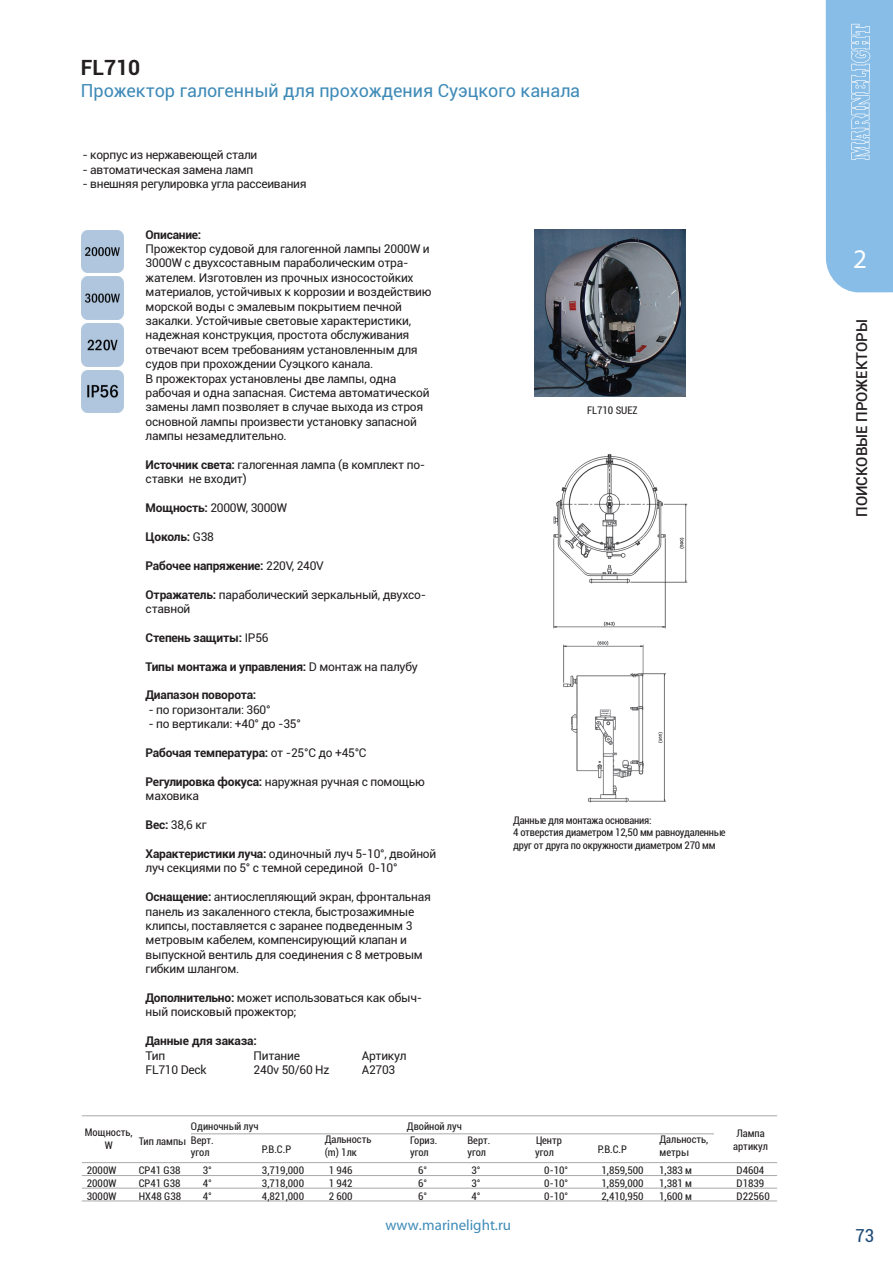
<style>
.page{position:relative;width:893px;height:1263px;background:#fff}
.page>*{position:absolute;margin:0;border:0;box-sizing:border-box;transform-origin:0 0}
.t1{font:27px "Myriad Pro";color:#fff}
.t2{font:700 21px "Roboto";color:#231f20}
.t3{font:18px "Roboto";color:#3f8bb8}
.t4{font:condensed 18px "Roboto";color:#204c77}
.t5{font:500 15px "Roboto";color:#231f20}
.t6{font:15px "Myriad Pro";color:#3f8bb8}
.t7{font:12px/14.4px "Roboto";letter-spacing:-.02em;color:#231f20}
.t8{font:700 12px "Roboto";letter-spacing:-.02em;color:#231f20}
.t9{font:condensed 10.5px/12.6px "Roboto";color:#231f20;text-align:justify}
.t10{font:condensed 10.5px/12.6px "Roboto";letter-spacing:-.02em;color:#231f20}
.s1{font-weight:700}
.s2{font-weight:400}
</style>
<div class="page">
<svg style="left:826px;top:0;width:67px;height:292px;background:#8cbfe7"></svg>
<hr style="left:82px;top:1175px;width:695px;height:1px;background:#a8a9ad">
<hr style="left:82px;top:1162px;width:695px;height:1px;background:#a8a9ad">
<hr style="left:191px;top:1133px;width:523px;height:1px;background:#a8a9ad">
<hr style="left:82px;top:1115px;width:695px;height:1px;background:#a8a9ad">
<hr style="left:82px;top:1188px;width:695px;height:1px;background:#a8a9ad">
<hr style="left:82px;top:1200px;width:695px;height:1px;background:#a8a9ad">
<img style="left:535px;top:230px;width:150px;height:166px">
<img style="left:553px;top:454px;width:135px;height:175px">
<img style="left:563px;top:641px;width:104px;height:162px">
<img style="left:81px;top:230px;width:43px;height:43px">
<img style="left:81px;top:277px;width:43px;height:42px">
<img style="left:81px;top:324px;width:43px;height:42px">
<img style="left:81px;top:370px;width:43px;height:43px">
<h2 class="t2" style="left:81px;top:53px;width:61px">FL710</h2>
<h3 class="t3" style="left:81px;top:78px;width:501px">прожектор галогенный для прохождения Суэцкого канала</h3>
<p class="t7" style="left:83px;top:147px;width:176px">- корпус из нержавеющей стали</p>
<p class="t7" style="left:83px;top:162px;width:172px">- автоматическая замена ламп</p>
<p class="t7" style="left:83px;top:176px;width:226px">- внешняя регулировка угла рассеивания</p>
<p class="t8" style="left:146px;top:226px;width:57px">Описание:</p>
<p class="t7" style="left:146px;top:241px;width:287px">П рожектор судовой для галогенной лампы 2000W и 3000W с двухсоставным параболическим отра&shy;жателем. Изготовлен из прочных износостойких материалов, устойчивых к коррозии и воздействию морской воды с эмалевым покрытием печной закалки. Устойчивые световые характеристики, надежная конструкция, простота обслуживания отвечают всем требованиям установленным для судов при прохождении Суэцкого канала.<br>В прожекторах установлены две лампы, одна рабочая и одна запасная. Система автоматической замены ламп позволяет в случае выхода из строя основной лампы произвести установку запасной лампы незамедлительно.</p>
<p class="t7" style="left:146px;top:457px;width:281px"><span class="s1">Источник света:</span> галогенная лампа (в комплект по&shy;ставки не входит)</p>
<p class="t7" style="left:146px;top:500px;width:143px"><span class="s1">Мощность:</span> 2000W, 3000W</p>
<p class="t8" style="left:146px;top:528px;width:70px">Цоколь: <span class="s2">G38</span></p>
<p class="t8" style="left:146px;top:557px;width:180px">Рабочее напряжение: <span class="s2">220V, 240V</span></p>
<p class="t7" style="left:146px;top:587px;width:282px"><span class="s1">Отражатель:</span> параболический зеркальный, двухсо&shy;ставной</p>
<p class="t8" style="left:146px;top:629px;width:124px">Степень защиты: <span class="s2">IP56</span></p>
<p class="t8" style="left:146px;top:658px;width:274px">Типы монтажа и управления: <span class="s2">D монтаж на палубу</span></p>
<p class="t8" style="left:146px;top:687px;width:112px">Диапазон поворота:</p>
<p class="t7" style="left:148px;top:702px;width:124px">- по горизонтали: 360°</p>
<p class="t7" style="left:148px;top:716px;width:154px">- по вертикали: +40° до -35°</p>
<p class="t8" style="left:146px;top:744px;width:222px">Рабочая температура: <span class="s2">от -25°С до +45°С</span></p>
<p class="t7" style="left:146px;top:774px;width:281px"><span class="s1">Регулировка фокуса:</span> наружная ручная с помощью маховика</p>
<p class="t7" style="left:146px;top:817px;width:63px"><span class="s1">Вес:</span> 38,6 кг</p>
<p class="t7" style="left:146px;top:846px;width:292px"><span class="s1">Характеристики луча:</span> одиночный луч 5-10°, двойной луч секциями по 5° с темной серединой 0-10°</p>
<p class="t7" style="left:146px;top:889px;width:287px"><span class="s1">Оснащение:</span> антиослепляющий экран, фронтальная панель из закаленного стекла, быстрозажимные клипсы, поставляется с заранее подведенным 3 метровым кабелем, компенсирующий клапан и выпускной вентиль для соединения с 8 метровым гибким шлангом.</p>
<p class="t7" style="left:146px;top:990px;width:278px"><span class="s1">Дополнительно:</span> может использоваться как обыч&shy;ный поисковый прожектор;</p>
<p class="t8" style="left:146px;top:1032px;width:113px">Данные для заказа:</p>
<p class="t7" style="left:146px;top:1047px;width:53px">Тип П</p>
<p class="t7" style="left:262px;top:1047px;width:40px">итание</p>
<p class="t7" style="left:362px;top:1047px;width:46px">Артикул</p>
<p class="t7" style="left:146px;top:1062px;width:63px">FL710 Deck</p>
<p class="t7" style="left:254px;top:1062px;width:77px">240v 50/60 Hz</p>
<p class="t7" style="left:362px;top:1062px;width:35px">A2703</p>
<p class="t9" style="left:587px;top:404px;width:52px">FL710 SUEZ</p>
<p class="t10" style="left:513px;top:813px;width:214px">Данные для монтажа основания:<br>4 отверстия диаметром 12,50 мм равноудаленные друг от друга по окружности диаметром 270 мм</p>
<p class="t9" style="left:191px;top:1119px;width:69px">Одиночный луч</p>
<p class="t9" style="left:407px;top:1119px;width:56px">Двойной луч</p>
<p class="t9" style="left:85px;top:1126px;width:49px;text-align:center">Мощность,<br>W</p>
<p class="t9" style="left:733px;top:1127px;width:36px">Лампа артикул</p>
<p class="t9" style="left:325px;top:1133px;width:48px">Дальность (m) 1лк</p>
<p class="t9" style="left:410px;top:1133px;width:29px">Гориз. угол</p>
<p class="t9" style="left:535px;top:1133px;width:28px">Центр угол</p>
<p class="t9" style="left:660px;top:1133px;width:50px">Дальность, метры</p>
<p class="t9" style="left:191px;top:1133px;width:24px">Верт. угол</p>
<p class="t9" style="left:467px;top:1133px;width:24px">Верт. угол</p>
<p class="t9" style="left:139px;top:1134px;width:48px">Тип лампы</p>
<p class="t9" style="left:262px;top:1143px;width:31px">P.B.C.P</p>
<p class="t9" style="left:598px;top:1143px;width:31px">P.B.C.P</p>
<p class="t9" style="left:87px;top:1164px;width:31px">2000W 2000W 3000W</p>
<p class="t9" style="left:139px;top:1164px;width:44px">CP41 G38<br>CP41 G38<br>HX48 G38</p>
<p class="t9" style="left:203px;top:1164px;width:11px">3° 4° 4°</p>
<p class="t9" style="left:262px;top:1164px;width:44px">3,719,000<br>3,718,000<br>4,821,000</p>
<p class="t9" style="left:329px;top:1164px;width:25px">1 946<br>1 942<br>2 600</p>
<p class="t9" style="left:418px;top:1164px;width:11px">6° 6° 6°</p>
<p class="t9" style="left:471px;top:1164px;width:11px">3° 3° 4°</p>
<p class="t9" style="left:544px;top:1164px;width:25px">0-10° 0-10° 0-10°</p>
<p class="t9" style="left:601px;top:1164px;width:44px">1,859,500<br>1,859,000<br>2,410,950</p>
<p class="t9" style="left:659px;top:1164px;width:34px">1,383 м 1,381 м 1,600 м</p>
<p class="t9" style="left:737px;top:1164px;width:35px;text-align:left">D4604<br>D1839<br>D22560</p>
<p class="t6" style="left:385px;top:1216px;width:127px">www.marinelight.ru</p>
<h1 class="t1" style="left:853px;top:242px;width:15px">2</h1>
<p class="t5" style="left:851px;top:517px;width:199px;rotate:-90deg">ПОИСКОВЫЕ ПРОЖЕКТОРЫ</p>
<h3 class="t4" style="left:855px;top:1223px;width:20px">73</h3>
</div>
